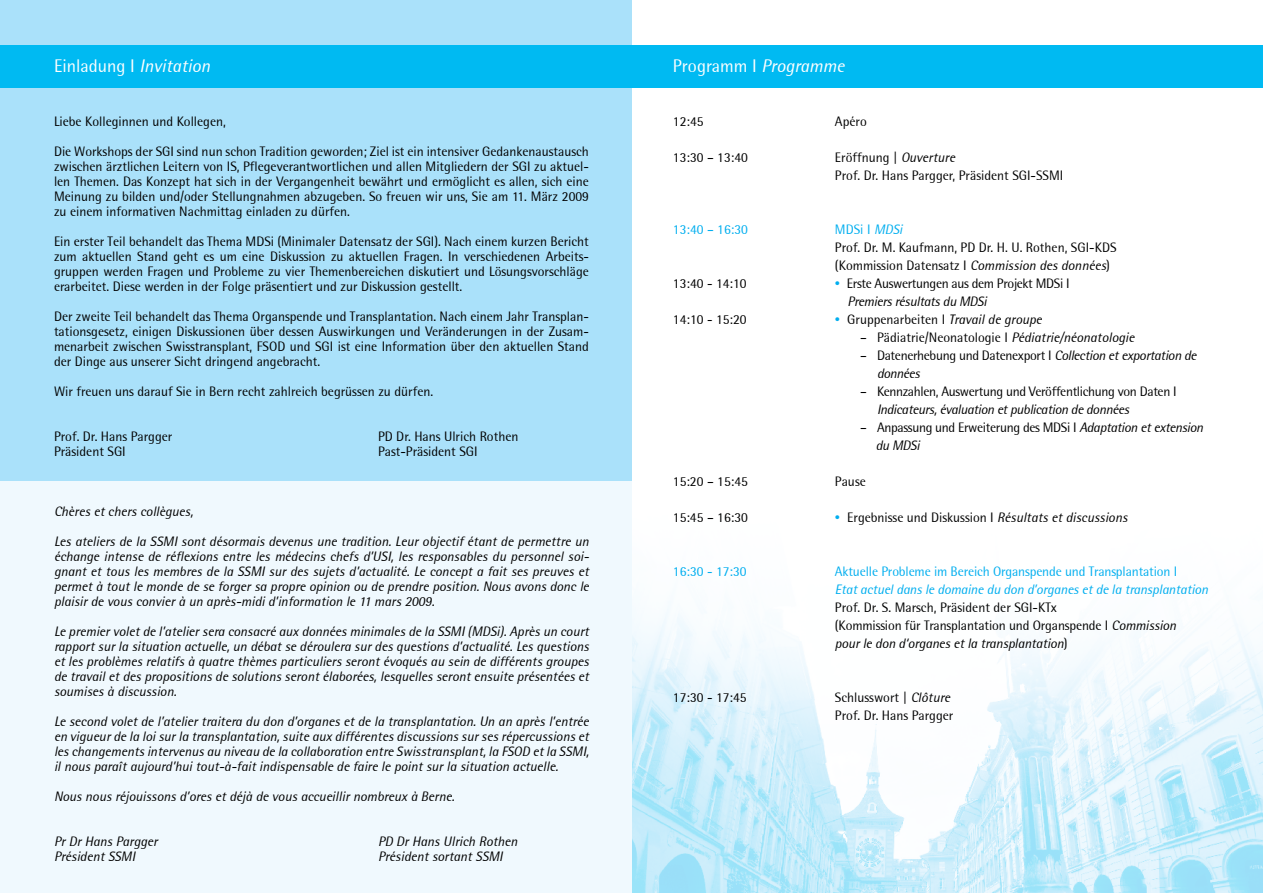
<style>
.page{position:relative;width:1263px;height:893px;background:#fff}
.page>*{position:absolute;margin:0;border:0;box-sizing:border-box;transform-origin:0 0}
.t1{font:18px "Libre Semi Sans S Si";color:#fff}
.t2{font:13.5px/15px "Libre Semi Sans S Si";color:#000}
.t3{font:italic 13.5px/15px "Libre Semi Sans S Si";color:#000;text-align:justify}
.t4{font:13.5px/18px "Libre Semi Sans S Si";letter-spacing:-.025em;color:#000}
.t5{font:italic 13.5px/18px "Libre Semi Sans S Si";letter-spacing:-.025em;color:#000}
.t6{font:13.5px "Libre Semi Sans S Si";letter-spacing:-.01em;color:#00aeef}
.t7{font:italic 13.5px "Libre Semi Sans S Si";letter-spacing:-.01em;color:#00aeef}
.s1{font-style:italic}
.s2{color:#00aeef}
.s3{font-style:italic;color:#00aeef}
.s4{font-size:10.5px;color:#00aeef}
.s5{font-style:normal}
</style>
<div class="page">
<img style="left:631px;top:206px;width:632px;height:687px">
<div style="left:0;top:0;width:631px;height:893px;background:#aae1fa"></div>
<div style="left:0;top:45px;width:1263px;height:43px;background:#00baf2"></div>
<div style="left:0;top:481px;width:631px;height:412px;background:#f0f9fe"></div>
<h1 class="t1" style="left:54px;top:55px;width:158px">Einladung I <span class="s1">Invitation</span></h1>
<p class="t2" style="left:54px;top:114px;width:173px">Liebe Kolleginnen und Kollegen,</p>
<p class="t2" style="left:54px;top:144px;width:536px;text-align:justify">Die Workshops der SGI sind nun schon Tradition geworden; Ziel ist ein intensiver Gedankenaustausch zwischen ärztlichen Leitern von IS, Pflegeverantwortlichen und allen Mitgliedern der SGI zu aktuel&shy;len Themen. Das Konzept hat sich in der Vergangenheit bewährt und ermöglicht es allen, sich eine Meinung zu bilden und/oder Stellungnahmen abzugeben. So freuen wir uns, Sie am 11. März 2009 zu einem informativen Nachmittag einladen zu dürfen.</p>
<p class="t2" style="left:54px;top:234px;width:536px;text-align:justify">Ein erster Teil behandelt das Thema MDSi (Minimaler Datensatz der SGI). Nach einem kurzen Bericht zum aktuellen Stand geht es um eine Diskussion zu aktuellen Fragen. In verschiedenen Arbeits&shy;gruppen werden Fragen und Probleme zu vier Themenbereichen diskutiert und Lösungsvorschläge erarbeitet. Diese werden in der Folge präsentiert und zur Diskussion gestellt.</p>
<p class="t2" style="left:54px;top:309px;width:536px;text-align:justify">Der zweite Teil behandelt das Thema Organspende und Transplantation. Nach einem Jahr Transplan&shy;tationsgesetz, einigen Diskussionen über dessen Auswirkungen und Veränderungen in der Zusam&shy;menarbeit zwischen Swisstransplant, FSOD und SGI ist eine Information über den aktuellen Stand der Dinge aus unserer Sicht dringend angebracht.</p>
<p class="t2" style="left:54px;top:384px;width:381px">Wir freuen uns darauf Sie in Bern recht zahlreich begrüssen zu dürfen.</p>
<p class="t2" style="left:54px;top:429px;width:120px">Prof. Dr. Hans Pargger</p>
<p class="t2" style="left:378px;top:429px;width:142px">PD Dr. Hans Ulrich Rothen</p>
<p class="t2" style="left:54px;top:444px;width:73px">Präsident SGI</p>
<p class="t2" style="left:378px;top:444px;width:101px">Past-Präsident SGI</p>
<p class="t3" style="left:54px;top:504px;width:141px">Chères et chers collègues,</p>
<p class="t3" style="left:54px;top:534px;width:536px">Les ateliers de la SSMI sont désormais devenus une tradition. Leur objectif étant de permettre un échange intense de réflexions entre les médecins chefs d’USI, les responsables du personnel soi&shy;gnant et tous les membres de la SSMI sur des sujets d’actualité. Le concept a fait ses preuves et permet à tout le monde de se forger sa propre opinion ou de prendre position. Nous avons donc le plaisir de vous convier à un après-midi d’information le 11 mars 2009.</p>
<p class="t3" style="left:54px;top:624px;width:536px">Le premier volet de l’atelier sera consacré aux données minimales de la SSMI (MDSi). Après un court rapport sur la situation actuelle, un débat se déroulera sur des questions d’actualité. Les questions et les problèmes relatifs à quatre thèmes particuliers seront évoqués au sein de différents groupes de travail et des propositions de solutions seront élaborées, lesquelles seront ensuite présentées et soumises à discussion.</p>
<p class="t3" style="left:54px;top:714px;width:536px">Le second volet de l’atelier traitera du don d’organes et de la transplantation. Un an après l’entrée en vigueur de la loi sur la transplantation, suite aux différentes discussions sur ses répercussions et les changements intervenus au niveau de la collaboration entre Swisstransplant, la FSOD et la SSMI, il nous paraît aujourd’hui tout-à-fait indispensable de faire le point sur la situation actuelle.</p>
<p class="t3" style="left:54px;top:789px;width:402px">Nous nous réjouissons d’ores et déjà de vous accueillir nombreux à Berne.</p>
<p class="t3" style="left:54px;top:834px;width:105px">Pr Dr Hans Pargger</p>
<p class="t3" style="left:378px;top:834px;width:141px">PD Dr Hans Ulrich Rothen</p>
<p class="t3" style="left:54px;top:849px;width:83px">Président SSMI</p>
<p class="t3" style="left:378px;top:849px;width:126px">Président sortant SSMI</p>
<h1 class="t1" style="left:673px;top:55px;width:173px">Programm I <span class="s1">Programme</span></h1>
<p class="t2" style="left:673px;top:114px;width:32px">12:45</p>
<p class="t2" style="left:835px;top:114px;width:33px">Apéro</p>
<p class="t2" style="left:673px;top:150px;width:76px">13:30 – 13:40</p>
<p class="t2" style="left:835px;top:148px;width:230px;line-height:18px">Eröffnung | <span class="s1">Ouverture<br></span>Prof. Dr. Hans Pargger, Präsident SGI-SSMI</p>
<p class="t6" style="left:673px;top:221px;width:76px">13:40 – 16:30</p>
<p class="t2" style="left:835px;top:220px;width:283px;line-height:18px"><span class="s2">MDSi I</span> <span class="s3">MDSi<br></span>Prof. Dr. M. Kaufmann, PD Dr. H. U. Rothen, SGI-KDS (Kommission Datensatz I <span class="s1">Commission des données</span>)</p>
<p class="t2" style="left:673px;top:276px;width:75px">13:40 - 14:10</p>
<p class="t4" style="left:848px;top:274px;width:223px;text-indent:-13px"><span class="s4">•</span> Erste Auswertungen aus dem Projekt MDSi I<br><span class="s1">Premiers résultats du MDSi</span></p>
<p class="t2" style="left:673px;top:312px;width:75px">14:10 - 15:20</p>
<p class="t2" style="left:835px;top:312px;width:208px"><span class="s4">•</span> Gruppenarbeiten I <span class="s1">Travail de groupe</span></p>
<p class="t2" style="left:860px;top:330px;width:276px">– Pädiatrie/Neonatologie I <span class="s1">Pédiatrie/néonatologie</span></p>
<p class="t5" style="left:877px;top:346px;width:321px;text-indent:-17px"><span class="s5">– Datenerhebung und Datenexport I</span> Collection et exportation de données</p>
<p class="t4" style="left:860px;top:382px;width:318px">– Kennzahlen, Auswertung und Veröffentlichung von Daten I</p>
<p class="t5" style="left:877px;top:400px;width:254px">Indicateurs, évaluation et publication de données</p>
<p class="t4" style="left:876px;top:418px;width:329px;text-indent:-16px">– Anpassung und Erweiterung des MDSi I <span class="s1">Adaptation et extension du MDSi</span></p>
<p class="t2" style="left:673px;top:474px;width:76px">15:20 – 15:45</p>
<p class="t2" style="left:835px;top:474px;width:32px">Pause</p>
<p class="t2" style="left:673px;top:510px;width:76px">15:45 – 16:30</p>
<p class="t2" style="left:835px;top:510px;width:294px"><span class="s4">•</span> Ergebnisse und Diskussion I <span class="s1">Résultats et discussions</span></p>
<p class="t6" style="left:673px;top:563px;width:75px">16:30 - 17:30</p>
<p class="t6" style="left:835px;top:563px;width:344px">Aktuelle Probleme im Bereich Organspende und Transplantation I</p>
<p class="t7" style="left:835px;top:581px;width:375px">Etat actuel dans le domaine du don d’organes et de la transplantation</p>
<p class="t2" style="left:835px;top:598px;width:343px;line-height:18px">Prof. Dr. S. Marsch, Präsident der SGI-KTx<br>(Kommission für Transplantation und Organspende I <span class="s1">Commission pour le don d‘organes et la transplantation</span>)</p>
<p class="t2" style="left:673px;top:690px;width:75px">17:30 - 17:45</p>
<p class="t2" style="left:835px;top:688px;width:120px;line-height:18px">Schlusswort | <span class="s1">Clôture<br></span>Prof. Dr. Hans Pargger</p>
</div>
